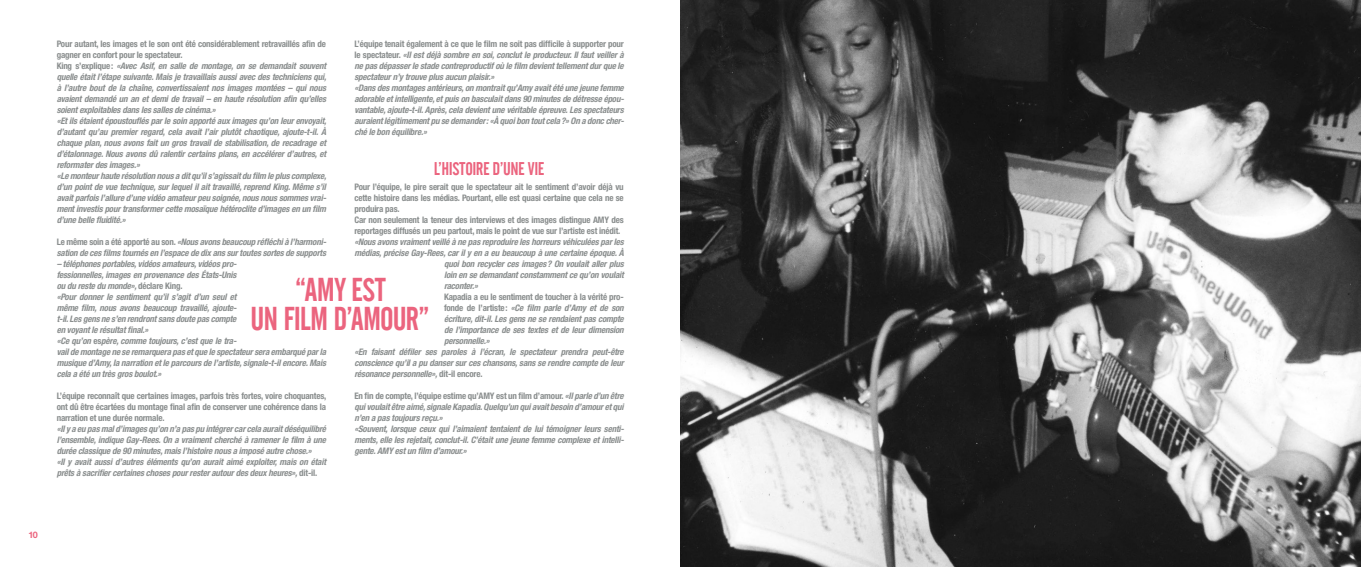
<style>
.page{position:relative;width:1361px;height:567px;background:#fff}
.page>*{position:absolute;margin:0;border:0;box-sizing:border-box;transform-origin:0 0}
.t1{font:32.3px/28.7px "Alternate Gothic No 2 BT";letter-spacing:-.015em;color:#eb647e;text-align:center}
.t2{font:18px "Alternate Gothic No 2 BT";letter-spacing:-.025em;color:#eb647e}
.t3{font:italic 700 condensed 9px/11px "Helvetica Neue LT Std";letter-spacing:-.02em;color:#8a8e8e}
.t4{font:700 condensed 9px/11px "Helvetica Neue LT Std";letter-spacing:-.02em;color:#8a8e8e;text-align:justify}
.t5{font:700 9px "Helvetica Neue LT Std";color:#eb647e}
.s1{font-style:normal}
</style>
<div class="page">
<img style="left:680px;top:0;width:681px;height:567px">
<p class="t3" style="left:354px;top:38px;width:271px"><span class="s1">L’équipe tenait également à ce que le film ne soit pas difficile à supporter pour le spectateur.</span> «Il est déjà sombre en soi, conclut le producteur. Il faut veiller à ne pas dépasser le stade contreproductif où le film devient tellement dur que le spectateur n’y trouve plus aucun plaisir.»<br>«Dans des montages antérieurs, on montrait qu’Amy avait été une jeune femme adorable et intelligente, et puis on basculait dans 90 minutes de détresse épou&shy;vantable, ajoute-t-il. Après, cela devient une véritable épreuve. Les spectateurs auraient légitimement pu se demander: «À quoi bon tout cela?» On a donc cher&shy;ché le bon équilibre.»</p>
<h2 class="t2" style="left:434px;top:159px;width:112px">L’HISTOIRE D’UNE VIE</h2>
<p class="t4" style="left:354px;top:181px;width:271px;text-align:left">Pour l’équipe, le pire serait que le spectateur ait le sentiment d’avoir déjà vu cette histoire dans les médias. Pourtant, elle est quasi certaine que cela ne se produira pas.<br>Car non seulement la teneur des interviews et des images distingue AMY des reportages diffusés un peu partout, mais le point de vue sur l’artiste est inédit.</p>
<p class="t3" style="left:354px;top:236px;width:271px">«Nous avons vraiment veillé à ne pas reproduire les horreurs véhiculées par les</p>
<p class="t3" style="left:354px;top:247px;width:271px">médias, précise Gay-Rees, car il y en a eu beaucoup à une certaine époque. À</p>
<p class="t3" style="left:444px;top:258px;width:181px">quoi bon recycler ces images? On voulait aller plus</p>
<p class="t3" style="left:444px;top:269px;width:181px">loin en se demandant constamment ce qu’on voulait</p>
<p class="t3" style="left:444px;top:280px;width:35px">raconter.»</p>
<p class="t4" style="left:444px;top:291px;width:181px">Kapadia a eu le sentiment de toucher à la vérité pro-</p>
<p class="t3" style="left:444px;top:302px;width:181px"><span class="s1">fonde de l’artiste:</span> «Ce film parle d’Amy et de son</p>
<p class="t3" style="left:444px;top:313px;width:181px">écriture, dit-il. Les gens ne se rendaient pas compte</p>
<p class="t3" style="left:444px;top:324px;width:181px">de l’importance de ses textes et de leur dimension</p>
<p class="t3" style="left:444px;top:335px;width:47px">personnelle.»</p>
<p class="t3" style="left:354px;top:346px;width:271px">«En faisant défiler ses paroles à l’écran, le spectateur prendra peut-être</p>
<p class="t3" style="left:354px;top:357px;width:271px">conscience qu’il a pu danser sur ces chansons, sans se rendre compte de leur</p>
<p class="t3" style="left:354px;top:368px;width:130px">résonance personnelle», <span class="s1">dit-il encore.</span></p>
<p class="t3" style="left:354px;top:390px;width:271px"><span class="s1">En fin de compte, l’équipe estime qu’AMY est un film d’amour.</span> «Il parle d’un être qui voulait être aimé, signale Kapadia. Quelqu’un qui avait besoin d’amour et qui n’en a pas toujours reçu.»<br>«Souvent, lorsque ceux qui l’aimaient tentaient de lui témoigner leurs senti&shy;ments, elle les rejetait, conclut-il. C’était une jeune femme complexe et intelli&shy;gente. AMY est un film d’amour.»</p>
<p class="t3" style="left:57px;top:38px;width:271px"><span class="s1">Pour autant, les images et le son ont été considérablement retravaillés afin de gagner en confort pour le spectateur.<br>King s’explique:</span> «Avec Asif, en salle de montage, on se demandait souvent quelle était l’étape suivante. Mais je travaillais aussi avec des techniciens qui, à l’autre bout de la chaîne, convertissaient nos images montées – qui nous avaient demandé un an et demi de travail – en haute résolution afin qu’elles soient exploitables dans les salles de cinéma.»<br>«Et ils étaient époustouflés par le soin apporté aux images qu’on leur envoyait, d’autant qu’au premier regard, cela avait l’air plutôt chaotique, ajoute-t-il. À chaque plan, nous avons fait un gros travail de stabilisation, de recadrage et d’étalonnage. Nous avons dû ralentir certains plans, en accélérer d’autres, et reformater des images.»<br>«Le monteur haute résolution nous a dit qu’il s’agissait du film le plus complexe, d’un point de vue technique, sur lequel il ait travaillé, reprend King. Même s’il avait parfois l’allure d’une vidéo amateur peu soignée, nous nous sommes vrai&shy;ment investis pour transformer cette mosaïque hétéroclite d’images en un film d’une belle fluidité.»</p>
<p class="t3" style="left:57px;top:236px;width:271px"><span class="s1">Le même soin a été apporté au son.</span> «Nous avons beaucoup réfléchi à l’harmoni&shy;sation de ces films tournés en l’espace de dix ans sur toutes sortes de supports</p>
<p class="t3" style="left:57px;top:258px;width:271px">– téléphones portables, vidéos amateurs, vidéos pro-<br>fessionnelles, images en provenance des États-Unis<br>ou du reste du monde», <span class="s1">déclare King.<br></span>«Pour donner le sentiment qu’il s’agit d’un seul et<br>même film, nous avons beaucoup travaillé, ajoute-<br>t-il. Les gens ne s’en rendront sans doute pas compte<br>en voyant le résultat final.»<br>«Ce qu’on <span class="s1">es</span>père, comme toujours, c’est que le tra-<br>vail de montage ne se remarquera pas et que le spectateur sera embarqué par la musique d’Amy, la narration et le parcours de l’artiste, signale-t-il encore. Mais cela a été un très gros boulot.»</p>
<p class="t4" style="left:57px;top:390px;width:271px">L’équipe reconnaît que certaines images, parfois très fortes, voire choquantes, ont dû être écartées du montage final afin de conserver une cohérence dans la narration et une durée normale.</p>
<p class="t3" style="left:57px;top:423px;width:271px">«Il y a eu pas mal d’images qu’on n’a pas pu intégrer car cela aurait déséquilibré l’ensemble, indique Gay-Rees. On a vraiment cherché à ramener le film à une durée classique de 90 minutes, mais l’histoire nous a imposé autre chose.»<br>«Il y avait aussi d’autres éléments qu’on aurait aimé exploiter, mais on était prêts à sacrifier certaines choses pour rester autour des deux heures», <span class="s1">dit-il.</span></p>
<h1 class="t1" style="left:251px;top:276px;width:181px">“AMY EST<br>UN FILM D’AMOUR”</h1>
<p class="t5" style="left:28px;top:529px;width:11px">10</p>
</div>
